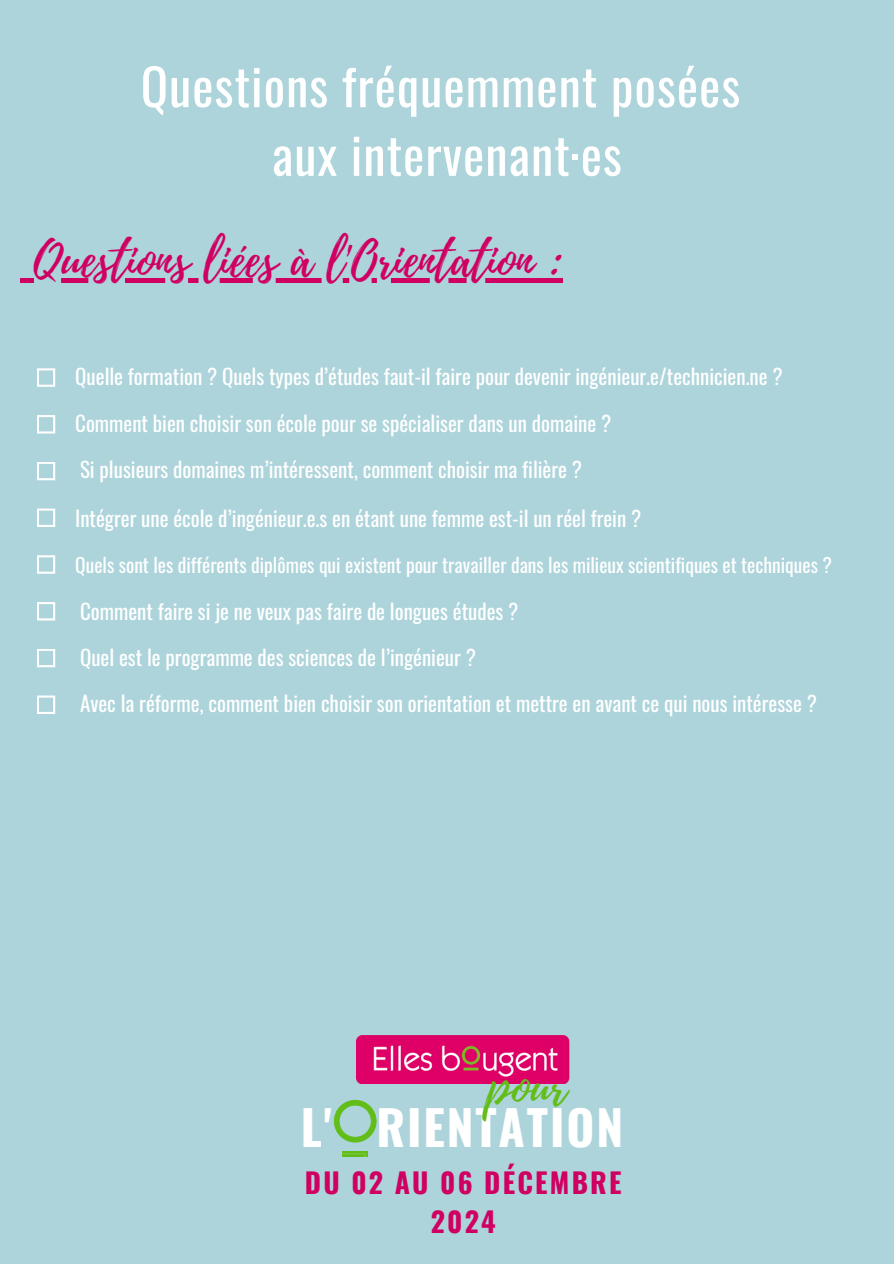
<style>
.page{position:relative;width:894px;height:1264px;background:#fff}
.page>*{position:absolute;margin:0;border:0;box-sizing:border-box;transform-origin:0 0}
.t1{font:50.4px/68.7px "Oswald";letter-spacing:.02em;color:#fff;text-align:center}
.t2{font:49.5px "Playlist Script";color:#d00063}
.t3{font:48.45px "Playlist Script";color:#62bd19}
.t4{font:700 47.85px "Oswald";letter-spacing:.04em;color:#fff}
.t5{font:700 27.75px/38.7px "Oswald";letter-spacing:.08em;color:#d00063;text-align:center}
.t6{font:21px "Oswald";color:#fff}
.t7{font:19.5px "Oswald";color:#fff}
</style>
<div class="page">
<div style="left:0;top:0;width:893px;height:1263px;background:#add4db"></div>
<svg style="left:37px;top:649px;width:18px;height:18px"></svg>
<svg style="left:37px;top:602px;width:18px;height:18px"></svg>
<svg style="left:37px;top:462px;width:18px;height:18px"></svg>
<svg style="left:37px;top:555px;width:18px;height:18px"></svg>
<svg style="left:37px;top:415px;width:18px;height:18px"></svg>
<svg style="left:37px;top:695px;width:18px;height:19px"></svg>
<svg style="left:37px;top:508px;width:18px;height:19px"></svg>
<svg style="left:37px;top:368px;width:18px;height:19px"></svg>
<div style="left:20px;top:278px;width:14px;height:5px;background:#d00063"></div>
<svg style="left:61px;top:278px;width:501px;height:5px;fill:#d00063"></svg>
<img style="left:356px;top:1035px;width:213px;height:48px">
<svg style="left:334px;top:1099px;width:42px;height:43px"></svg>
<div style="left:342px;top:1151px;width:25px;height:5px;background:#62bd19"></div>
<svg style="left:342px;top:1153px;width:23px;height:3px"></svg>
<h3 class="t1" style="left:141px;top:50px;width:601px">Questions fréquemment posées aux intervenant·es</h3>
<p class="t2" style="left:34px;top:224px;width:530px">Questions liées à l'Orientation :</p>
<h3 class="t6" style="left:75px;top:360px;width:708px">Quelle formation ? Quels types d’études faut-il faire pour devenir ingénieur.e/technicien.ne ?</h3>
<p class="t6" style="left:75px;top:407px;width:537px">Comment bien choisir son école pour se spécialiser dans un domaine ?</p>
<p class="t6" style="left:80px;top:453px;width:503px">Si plusieurs domaines m’intéressent, comment choisir ma filière ?</p>
<p class="t6" style="left:75px;top:501px;width:567px">Intégrer une école d’ingénieur.e.s en étant une femme est-il un réel frein ?</p>
<p class="t7" style="left:75px;top:550px;width:758px">Quels sont les différents diplômes qui existent pour travailler dans les milieux scientifiques et techniques ?</p>
<p class="t6" style="left:80px;top:594px;width:440px">Comment faire si je ne veux pas faire de longues études ?</p>
<p class="t6" style="left:80px;top:641px;width:397px">Quel est le programme des sciences de l’ingénieur ?</p>
<p class="t6" style="left:80px;top:687px;width:738px">Avec la réforme, comment bien choisir son orientation et mettre en avant ce qui nous intéresse ?</p>
<h1 class="t3" style="left:487px;top:1052px;width:81px">pour</h1>
<h2 class="t4" style="left:301px;top:1090px;width:324px">L' RIENTATION</h2>
<h3 class="t5" style="left:305px;top:1162px;width:318px">DU 02 AU 06 DÉCEMBRE<br>2024</h3>
</div>
